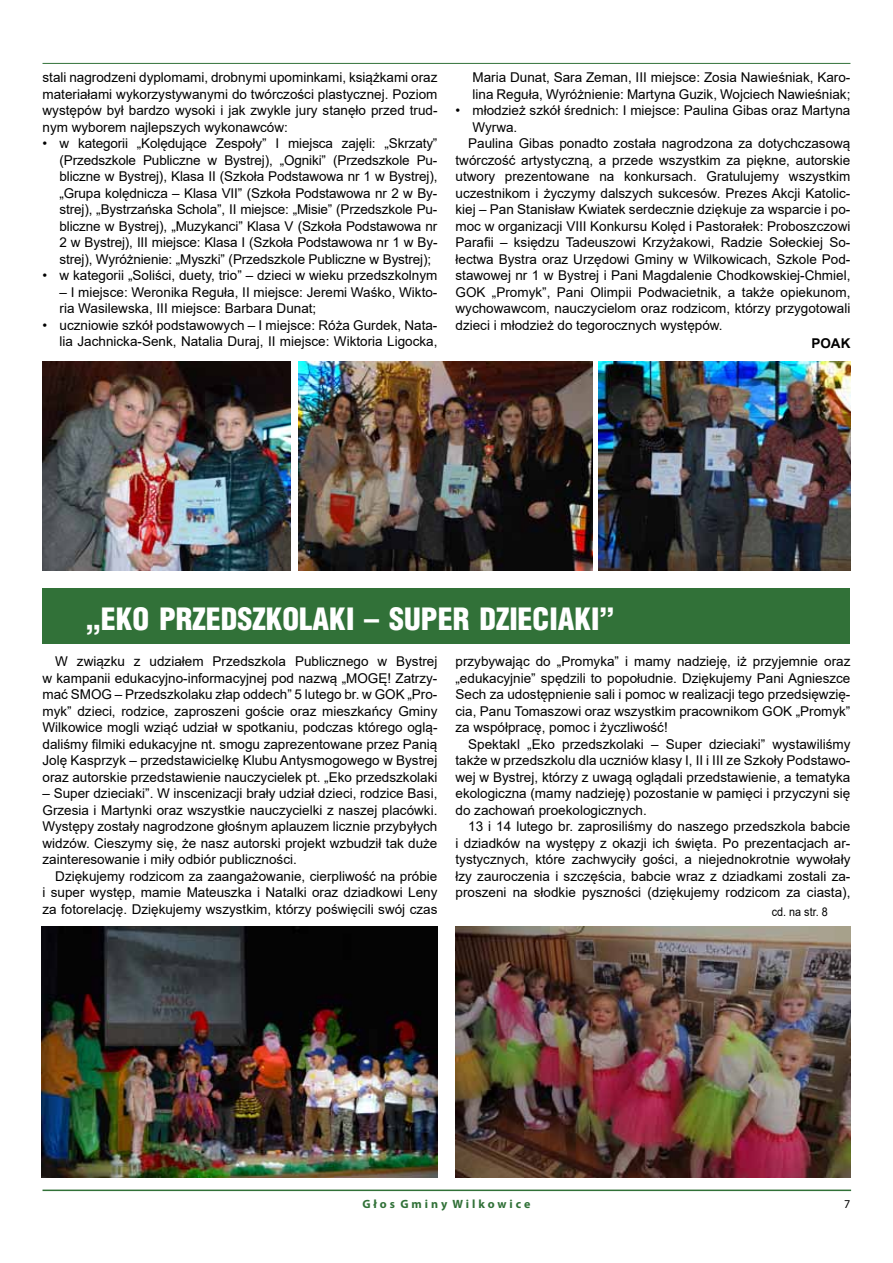
<style>
.page{position:relative;width:893px;height:1263px;background:#fff}
.page>*{position:absolute;margin:0;border:0;box-sizing:border-box;transform-origin:0 0}
.t1{font:900 30px "Switzerland Cond";color:#fff}
.t2{font:13.5px/16.5px "Arial";color:#000;text-align:justify}
.t3{font:700 13.5px "Arial";color:#000}
.t4{font:700 12px "Myriad Pro";color:#317138}
.t5{font:12px "Arial";color:#000;scale:.9 1}
.t6{font:12px "Myriad Pro";color:#000}
</style>
<div class="page">
<hr style="left:43px;top:63px;width:807px;height:1px;background:#317138">
<hr style="left:43px;top:1189px;width:808px;height:2px;background:#317138">
<img style="left:43px;top:361px;width:248px;height:210px">
<img style="left:598px;top:361px;width:252px;height:210px">
<img style="left:298px;top:361px;width:294px;height:210px">
<div style="left:43px;top:588px;width:807px;height:56px;background:#317138"></div>
<img style="left:455px;top:927px;width:395px;height:251px">
<img style="left:42px;top:927px;width:395px;height:251px">
<p class="t2" style="left:43px;top:69px;width:396px">stali nagrodzeni dyplomami, drobnymi upominkami, książkami oraz materiałami wykorzystywanymi do twórczości plastycznej. Poziom występów był bardzo wysoki i jak zwykle jury stanęło przed trud&shy;nym wyborem najlepszych wykonawców:</p>
<p class="t2" style="left:60px;top:135px;width:379px;text-indent:-17px">• w kategorii „Kolędujące Zespoły” I miejsca zajęli: „Skrzaty” (Przedszkole Publiczne w Bystrej), „Ogniki” (Przedszkole Pu&shy;bliczne w Bystrej), Klasa II (Szkoła Podstawowa nr 1 w Bystrej), „Grupa kolędnicza – Klasa VII” (Szkoła Podstawowa nr 2 w By&shy;strej), „Bystrzańska Schola”, II miejsce: „Misie” (Przedszkole Pu&shy;bliczne w Bystrej), „Muzykanci” Klasa V (Szkoła Podstawowa nr 2 w Bystrej), III miejsce: Klasa I (Szkoła Podstawowa nr 1 w By&shy;strej), Wyróżnienie: „Myszki” (Przedszkole Publiczne w Bystrej);</p>
<p class="t2" style="left:43px;top:267px;width:396px">• w kategorii „Soliści, duety, trio” – dzieci w wieku przedszkolnym</p>
<p class="t2" style="left:60px;top:283px;width:379px">– I miejsce: Weronika Reguła, II miejsce: Jeremi Waśko, Wikto&shy;ria Wasilewska, III miejsce: Barbara Dunat;</p>
<p class="t2" style="left:43px;top:316px;width:396px;text-align:right">• uczniowie szkół podstawowych – I miejsce: Róża Gurdek, Nata&shy;lia Jachnicka-Senk, Natalia Duraj, II miejsce: Wiktoria Ligocka,</p>
<p class="t2" style="left:472px;top:69px;width:379px">Maria Dunat, Sara Zeman, III miejsce: Zosia Nawieśniak, Karo&shy;lina Reguła, Wyróżnienie: Martyna Guzik, Wojciech Nawieśniak;</p>
<p class="t2" style="left:455px;top:102px;width:396px">• młodzież szkół średnich: I miejsce: Paulina Gibas oraz Martyna</p>
<p class="t2" style="left:472px;top:118px;width:46px">Wyrwa.</p>
<p class="t2" style="left:468px;top:135px;width:384px">Paulina Gibas ponadto została nagrodzona za dotychczasową</p>
<p class="t2" style="left:455px;top:151px;width:396px">twórczość artystyczną, a przede wszystkim za piękne, autorskie</p>
<p class="t2" style="left:455px;top:168px;width:396px">utwory prezentowane na konkursach. Gratulujemy wszystkim</p>
<p class="t2" style="left:455px;top:184px;width:396px">uczestnikom i życzymy dalszych sukcesów. Prezes Akcji Katolic-</p>
<p class="t2" style="left:455px;top:201px;width:396px">kiej – Pan Stanisław Kwiatek serdecznie dziękuje za wsparcie i po-</p>
<p class="t2" style="left:455px;top:217px;width:396px">moc w organizacji VIII Konkursu Kolęd i Pastorałek: Proboszczowi</p>
<p class="t2" style="left:455px;top:234px;width:396px">Parafii – księdzu Tadeuszowi Krzyżakowi, Radzie Sołeckiej So-</p>
<p class="t2" style="left:455px;top:250px;width:396px">łectwa Bystra oraz Urzędowi Gminy w Wilkowicach, Szkole Pod-</p>
<p class="t2" style="left:455px;top:267px;width:396px">stawowej nr 1 w Bystrej i Pani Magdalenie Chodkowskiej-Chmiel,</p>
<p class="t2" style="left:455px;top:283px;width:396px">GOK „Promyk”, Pani Olimpii Podwacietnik, a także opiekunom,</p>
<p class="t2" style="left:455px;top:300px;width:396px">wychowawcom, nauczycielom oraz rodzicom, którzy przygotowali</p>
<p class="t2" style="left:455px;top:316px;width:269px">dzieci i młodzież do tegorocznych występów.</p>
<p class="t3" style="left:811px;top:333px;width:41px">POAK</p>
<h1 class="t1" style="left:86px;top:599px;width:32px">„EKO</h1>
<h1 class="t1" style="left:159px;top:599px;width:122px">PRZEDSZKOLAKI</h1>
<h1 class="t1" style="left:364px;top:599px;width:42px">– SUPER</h1>
<h1 class="t1" style="left:479px;top:599px;width:44px">DZIECIAKI</h1>
<h1 class="t1" style="left:599px;top:599px;width:16px">”</h1>
<p class="t2" style="left:43px;top:653px;width:396px;text-indent:13px">W związku z udziałem Przedszkola Publicznego w Bystrej w kampanii edukacyjno-informacyjnej pod nazwą „MOGĘ! Zatrzy&shy;mać SMOG – Przedszkolaku złap oddech” 5 lutego br. w GOK „Pro&shy;myk” dzieci, rodzice, zaproszeni goście oraz mieszkańcy Gminy Wilkowice mogli wziąć udział w spotkaniu, podczas którego oglą&shy;daliśmy filmiki edukacyjne nt. smogu zaprezentowane przez Panią Jolę Kasprzyk – przedstawicielkę Klubu Antysmogowego w Bystrej oraz autorskie przedstawienie nauczycielek pt. „Eko przedszkolaki</p>
<p class="t2" style="left:43px;top:785px;width:396px">– Super dzieciaki”. W inscenizacji brały udział dzieci, rodzice Basi, Grzesia i Martynki oraz wszystkie nauczycielki z naszej placówki.<br>Występy zostały nagrodzone głośnym aplauzem licznie przybyłych widzów. Cieszymy się, że nasz autorski projekt wzbudził tak duże zainteresowanie i miły odbiór publiczności.</p>
<p class="t2" style="left:43px;top:868px;width:396px;text-indent:13px">Dziękujemy rodzicom za zaangażowanie, cierpliwość na próbie i super występ, mamie Mateuszka i Natalki oraz dziadkowi Leny za fotorelację. Dziękujemy wszystkim, którzy poświęcili swój czas</p>
<p class="t2" style="left:455px;top:653px;width:396px">przybywając do „Promyka” i mamy nadzieję, iż przyjemnie oraz „edukacyjnie” spędzili to popołudnie. Dziękujemy Pani Agnieszce Sech za udostępnienie sali i pomoc w realizacji tego przedsięwzię&shy;cia, Panu Tomaszowi oraz wszystkim pracownikom GOK „Promyk” za współpracę, pomoc i życzliwość!</p>
<p class="t2" style="left:455px;top:736px;width:396px;text-indent:13px">Spektakl „Eko przedszkolaki – Super dzieciaki” wystawiliśmy także w przedszkolu dla uczniów klasy I, II i III ze Szkoły Podstawo&shy;wej w Bystrej, którzy z uwagą oglądali przedstawienie, a tematyka ekologiczna (mamy nadzieję) pozostanie w pamięci i przyczyni się do zachowań proekologicznych.</p>
<p class="t2" style="left:455px;top:818px;width:396px;text-indent:13px">13 i 14 lutego br. zaprosiliśmy do naszego przedszkola babcie i dziadków na występy z okazji ich święta. Po prezentacjach ar&shy;tystycznych, które zachwyciły gości, a niejednokrotnie wywołały łzy zauroczenia i szczęścia, babcie wraz z dziadkami zostali za&shy;proszeni na słodkie pyszności (dziękujemy rodzicom za ciasta),</p>
<p class="t5" style="left:772px;top:904px;width:64px">cd. na str. 8</p>
<p class="t4" style="left:362px;top:1196px;width:169px">G ł o s G m i n y W i l k o w i c e</p>
<p class="t6" style="left:844px;top:1196px;width:8px">7</p>
</div>
